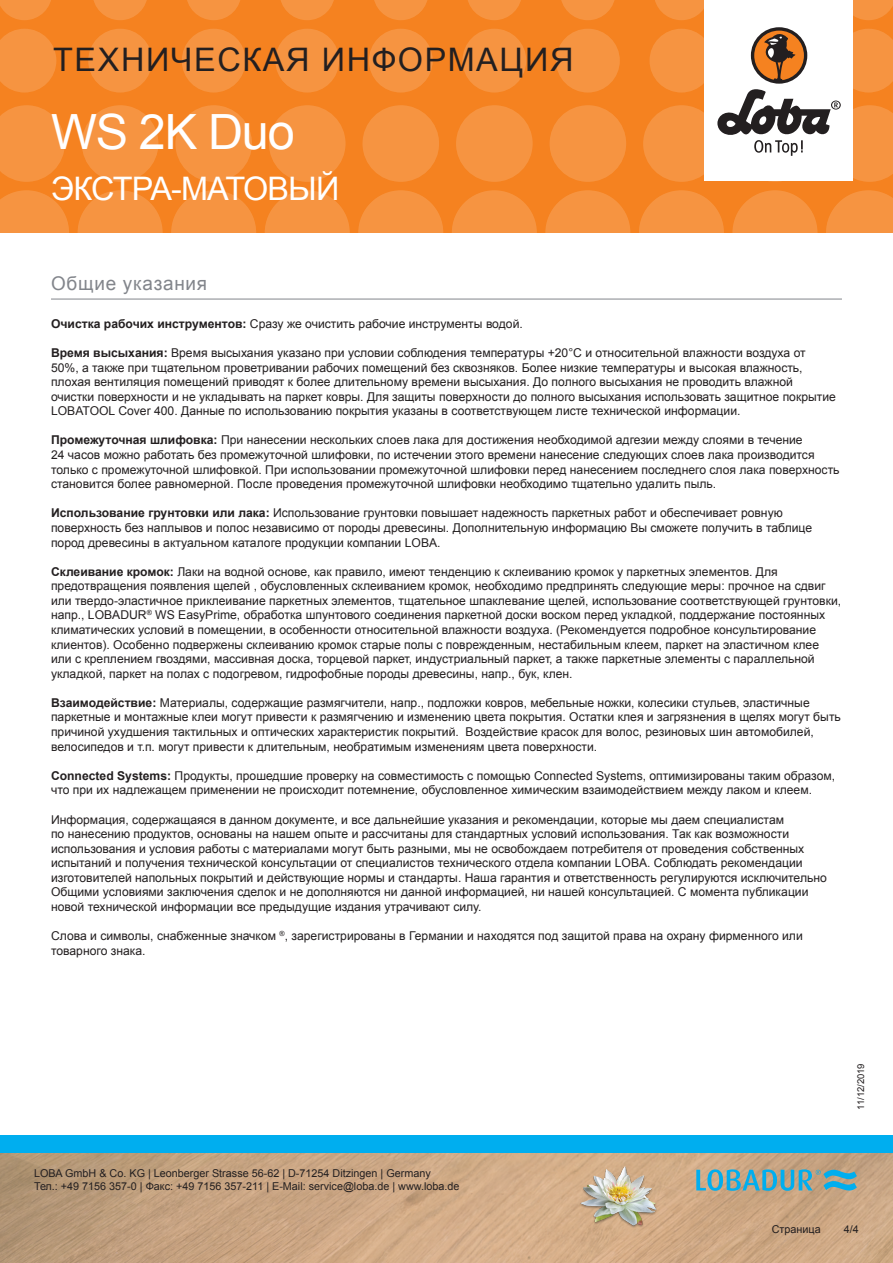
<style>
.page{position:relative;width:893px;height:1263px;background:#fff}
.page>*{position:absolute;margin:0;border:0;box-sizing:border-box;transform-origin:0 0}
.Produktname_Arial{font:48.6px "Arial";letter-spacing:-.025em;color:#fff}
.t1{font:32.4px "Arial";letter-spacing:.05em;color:#231f20}
.t2{font:32.4px "Arial";letter-spacing:-.025em;color:#fff}
.Titel_grau_Arial{font:18.9px "Arial";letter-spacing:.04em;color:#82858b}
.Text_Arial{font:12.15px/14.5px "Arial";color:#231f20}
.t3{font:10.8px/12.9px "Arial";color:#231f20}
.t4{font:9.45px "Arial";color:#231f20}
.s1{font-weight:700}
</style>
<div class="page">
<div style="left:0;top:0;width:893px;height:233px;background:#f58220"></div>
<svg style="left:0;top:190px;width:69px;height:43px"></svg>
<svg style="left:78px;top:190px;width:85px;height:85px;fill:#f69441"></svg>
<svg style="left:171px;top:190px;width:85px;height:85px;fill:#f69441"></svg>
<svg style="left:265px;top:190px;width:85px;height:85px;fill:#f69441"></svg>
<svg style="left:358px;top:190px;width:85px;height:85px;fill:#f69441"></svg>
<svg style="left:545px;top:190px;width:85px;height:85px;fill:#f69441"></svg>
<svg style="left:452px;top:190px;width:85px;height:85px;fill:#f69441"></svg>
<svg style="left:732px;top:190px;width:85px;height:85px;fill:#f69441"></svg>
<svg style="left:639px;top:190px;width:85px;height:85px;fill:#f69441"></svg>
<svg style="left:826px;top:190px;width:67px;height:43px"></svg>
<svg style="left:0;top:105px;width:65px;height:77px"></svg>
<svg style="left:82px;top:105px;width:76px;height:77px"></svg>
<svg style="left:175px;top:105px;width:77px;height:77px"></svg>
<svg style="left:269px;top:105px;width:76px;height:77px"></svg>
<svg style="left:456px;top:105px;width:77px;height:77px"></svg>
<svg style="left:362px;top:105px;width:77px;height:77px"></svg>
<svg style="left:550px;top:105px;width:76px;height:77px"></svg>
<svg style="left:0;top:29px;width:56px;height:63px"></svg>
<svg style="left:182px;top:29px;width:64px;height:63px"></svg>
<svg style="left:88px;top:29px;width:64px;height:63px"></svg>
<svg style="left:275px;top:29px;width:64px;height:63px"></svg>
<svg style="left:462px;top:29px;width:64px;height:63px"></svg>
<svg style="left:369px;top:29px;width:64px;height:63px"></svg>
<svg style="left:556px;top:29px;width:64px;height:63px"></svg>
<svg style="left:0;top:0;width:51px;height:20px"></svg>
<svg style="left:187px;top:0;width:53px;height:20px"></svg>
<svg style="left:468px;top:0;width:53px;height:20px"></svg>
<svg style="left:655px;top:0;width:49px;height:20px"></svg>
<svg style="left:93px;top:0;width:54px;height:20px"></svg>
<svg style="left:374px;top:0;width:54px;height:20px"></svg>
<svg style="left:281px;top:0;width:53px;height:20px"></svg>
<svg style="left:561px;top:0;width:54px;height:20px"></svg>
<svg style="left:853px;top:0;width:40px;height:20px"></svg>
<img style="left:0;top:1152px;width:893px;height:111px">
<div style="left:0;top:1135px;width:893px;height:17px;background:#00aeef"></div>
<div style="left:704px;top:0;width:149px;height:181px;background:#fff"></div>
<svg style="left:643px;top:29px;width:250px;height:153px"></svg>
<img style="left:578px;top:1161px;width:82px;height:81px">
<svg style="left:696px;top:1169px;width:161px;height:22px;background:#74a7ae"></svg>
<hr style="left:51px;top:299px;width:791px;height:1px;background:#82858b">
<h2 class="t1" style="left:53px;top:38px;width:522px">ТЕХНИЧЕСКАЯ ИНФОРМАЦИЯ</h2>
<p class="Produktname_Arial" style="left:51px;top:100px;width:245px">WS 2K Duo</p>
<h2 class="t2" style="left:51px;top:167px;width:290px">ЭКСТРА-МАТОВЫЙ</h2>
<p class="Titel_grau_Arial" style="left:51px;top:271px;width:158px">Общие указания</p>
<p class="Text_Arial" style="left:51px;top:316px;width:473px"><span class="s1">Очистка рабочих инструментов:</span> Сразу же очистить рабочие инструменты водой.</p>
<p class="Text_Arial" style="left:51px;top:345px;width:786px"><span class="s1">Время высыхания:</span> Время высыхания указано при условии соблюдения температуры +20°C и относительной влажности воздуха от 50%, а также при тщательном проветривании рабочих помещений без сквозняков. Более низкие температуры и высокая влажность, плохая вентиляция помещений приводят к более длительному времени высыхания. До полного высыхания не проводить влажной очистки поверхности и не укладывать на паркет ковры. Для защиты поверхности до полного высыхания использовать защитное покрытие LOBATOOL Cover 400. Данные по использованию покрытия указаны в соответствующем листе технической информации.</p>
<p class="Text_Arial" style="left:51px;top:433px;width:790px"><span class="s1">Промежуточная шлифовка:</span> При нанесении нескольких слоев лака для достижения необходимой адгезии между слоями в течение<br>24 часов можно работать без промежуточной шлифовки, по истечении этого времени нанесение следующих слоев лака производится только с промежуточной шлифовкой. При использовании промежуточной шлифовки перед нанесением последнего слоя лака поверхность становится более равномерной. После проведения промежуточной шлифовки необходимо тщательно удалить пыль.</p>
<p class="Text_Arial" style="left:51px;top:506px;width:763px"><span class="s1">Использование грунтовки или лака:</span> Использование грунтовки повышает надежность паркетных работ и обеспечивает ровную поверхность без наплывов и полос независимо от породы древесины. Дополнительную информацию Вы сможете получить в таблице пород древесины в актуальном каталоге продукции компании LOBA.</p>
<p class="Text_Arial" style="left:51px;top:564px;width:792px"><span class="s1">Склеивание кромок:</span> Лаки на водной основе, как правило, имеют тенденцию к склеиванию кромок у паркетных элементов. Для предотвращения появления щелей , обусловленных склеиванием кромок, необходимо предпринять следующие меры: прочное на сдвиг или твердо-эластичное приклеивание паркетных элементов, тщательное шпаклевание щелей, использование соответствующей грунтовки, напр., LOBADUR<sup>®</sup> WS EasyPrime, обработка шпунтового соединения паркетной доски воском перед укладкой, поддержание постоянных климатических условий в помещении, в особенности относительной влажности воздуха. (Рекомендуется подробное консультирование клиентов). Особенно подвержены склеиванию кромок старые полы с поврежденным, нестабильным клеем, паркет на эластичном клее или с креплением гвоздями, массивная доска, торцевой паркет, индустриальный паркет, а также паркетные элементы с параллельной укладкой, паркет на полах с подогревом, гидрофобные породы древесины, напр., бук, клен.</p>
<p class="Text_Arial" style="left:51px;top:695px;width:791px"><span class="s1">Взаимодействие:</span> Материалы, содержащие размягчители, напр., подложки ковров, мебельные ножки, колесики стульев, эластичные паркетные и монтажные клеи могут привести к размягчению и изменению цвета покрытия. Остатки клея и загрязнения в щелях могут быть причиной ухудшения тактильных и оптических характеристик покрытий. Воздействие красок для волос, резиновых шин автомобилей, велосипедов и т.п. могут привести к длительным, необратимым изменениям цвета поверхности.</p>
<p class="Text_Arial" style="left:51px;top:768px;width:786px"><span class="s1">Connected Systems:</span> Продукты, прошедшие проверку на совместимость с помощью Connected Systems, оптимизированы таким образом, что при их надлежащем применении не происходит потемнение, обусловленное химическим взаимодействием между лаком и клеем.</p>
<p class="Text_Arial" style="left:51px;top:812px;width:777px">Информация, содержащаяся в данном документе, и все дальнейшие указания и рекомендации, которые мы даем специалистам<br>по нанесению продуктов, основаны на нашем опыте и рассчитаны для стандартных условий использования. Так как возможности использования и условия работы с материалами могут быть разными, мы не освобождаем потребителя от проведения собственных испытаний и получения технической консультации от специалистов технического отдела компании LOBA. Соблюдать рекомендации изготовителей напольных покрытий и действующие нормы и стандарты. Наша гарантия и ответственность регулируются исключительно Общими условиями заключения сделок и не дополняются ни данной информацией, ни нашей консультацией. С момента публикации новой технической информации все предыдущие издания утрачивают силу.</p>
<p class="Text_Arial" style="left:51px;top:929px;width:753px">Слова и символы, снабженные значком <sup>®</sup>, зарегистрированы в Германии и находятся под защитой права на охрану фирменного или товарного знака.</p>
<p class="t3" style="left:34px;top:1167px;width:427px">LOBA GmbH &amp; Co. KG | Leonberger Strasse 56-62 | D-71254 Ditzingen | Germany<br>Тел.: +49 7156 357-0 | Факс: +49 7156 357-211 | E-Mail: service@loba.de | www.loba.de</p>
<p class="t4" style="left:855px;top:1110px;width:48px;rotate:-90deg">11/12/2019</p>
<p class="t3" style="left:772px;top:1222px;width:50px">Страница</p>
<p class="t3" style="left:844px;top:1222px;width:17px">4/4</p>
</div>
